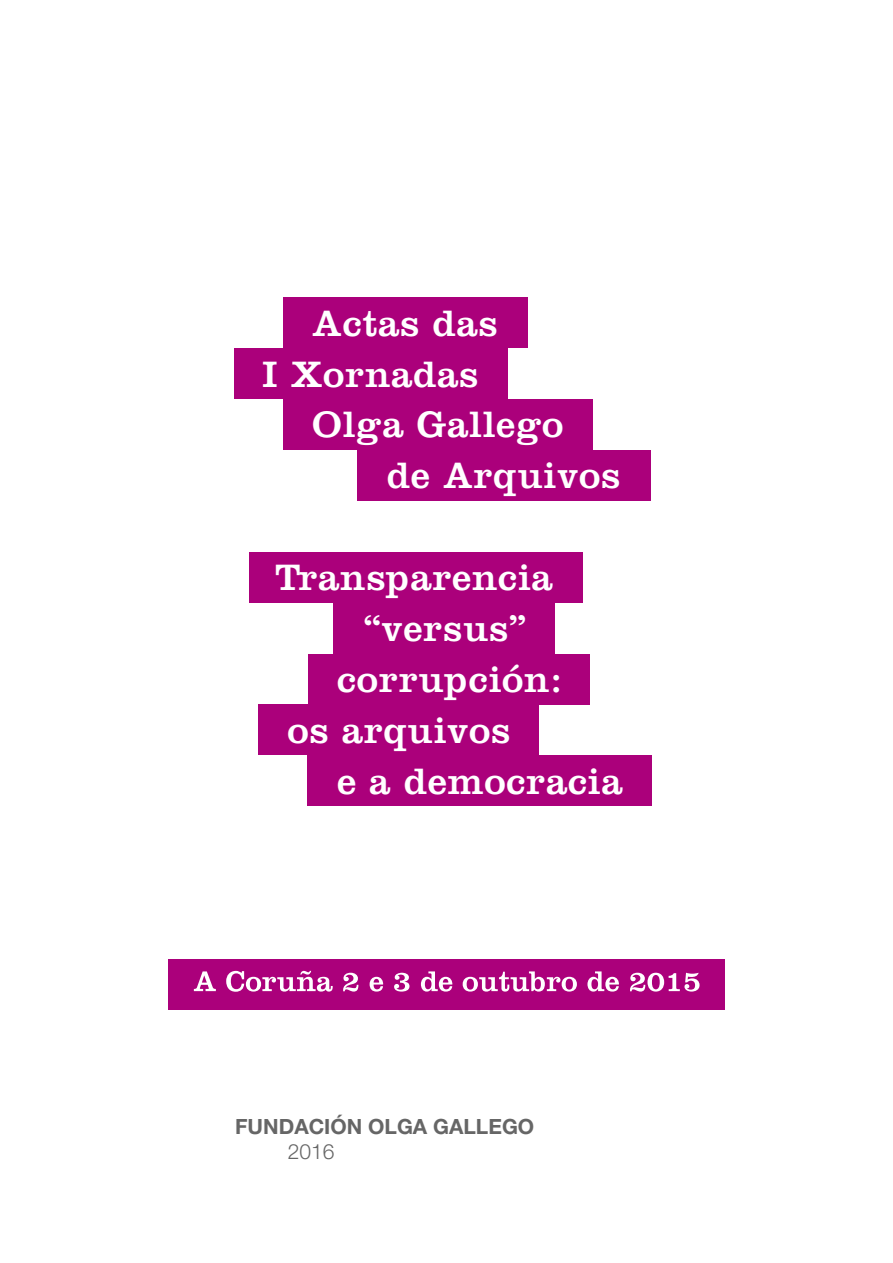
<style>
.page{position:relative;width:893px;height:1263px;background:#fff}
.page>*{position:absolute;margin:0;border:0;box-sizing:border-box;transform-origin:0 0}
.t1{font:38.1px "Clarendon LT Std";letter-spacing:.02em;color:#fff}
.t2{font:700 21px "Helvetica Neue LT Std";color:#666}
.t3{font:300 21px "Helvetica Neue LT Std";color:#666}
</style>
<div class="page">
<div style="left:169px;top:959px;width:556px;height:51px;background:#ab007b"></div>
<div style="left:234px;top:348px;width:274px;height:51px;background:#ab007b"></div>
<div style="left:283px;top:297px;width:245px;height:51px;background:#ab007b"></div>
<div style="left:283px;top:399px;width:310px;height:51px;background:#ab007b"></div>
<div style="left:357px;top:450px;width:293px;height:51px;background:#ab007b"></div>
<div style="left:249px;top:552px;width:334px;height:51px;background:#ab007b"></div>
<div style="left:333px;top:603px;width:222px;height:50px;background:#ab007b"></div>
<div style="left:308px;top:653px;width:281px;height:51px;background:#ab007b"></div>
<div style="left:258px;top:704px;width:281px;height:51px;background:#ab007b"></div>
<div style="left:307px;top:755px;width:345px;height:51px;background:#ab007b"></div>
<svg style="left:194px;top:971px;width:22px;height:20px"></svg>
<svg style="left:226px;top:971px;width:107px;height:21px"></svg>
<svg style="left:343px;top:973px;width:15px;height:18px"></svg>
<svg style="left:370px;top:977px;width:13px;height:14px"></svg>
<svg style="left:394px;top:973px;width:15px;height:18px"></svg>
<svg style="left:421px;top:971px;width:32px;height:20px"></svg>
<svg style="left:463px;top:971px;width:114px;height:20px"></svg>
<svg style="left:587px;top:971px;width:32px;height:20px"></svg>
<svg style="left:630px;top:973px;width:69px;height:18px"></svg>
<p class="t1" style="left:312px;top:301px;width:187px">Actas das</p>
<p class="t1" style="left:263px;top:351px;width:217px">I Xornadas</p>
<p class="t1" style="left:312px;top:402px;width:253px">Olga Gallego</p>
<p class="t1" style="left:387px;top:453px;width:235px">de Arquivos</p>
<p class="t1" style="left:275px;top:555px;width:279px">Transparencia</p>
<p class="t1" style="left:364px;top:606px;width:164px">“versus”</p>
<p class="t1" style="left:337px;top:657px;width:226px">corrupción:</p>
<p class="t1" style="left:287px;top:708px;width:224px">os arquivos</p>
<p class="t1" style="left:337px;top:758px;width:287px">e a democracia</p>
<p class="t2" style="left:235px;top:1113px;width:301px">FUNDACIÓN OLGA GALLEGO</p>
<p class="t3" style="left:288px;top:1139px;width:48px">2016</p>
</div>
